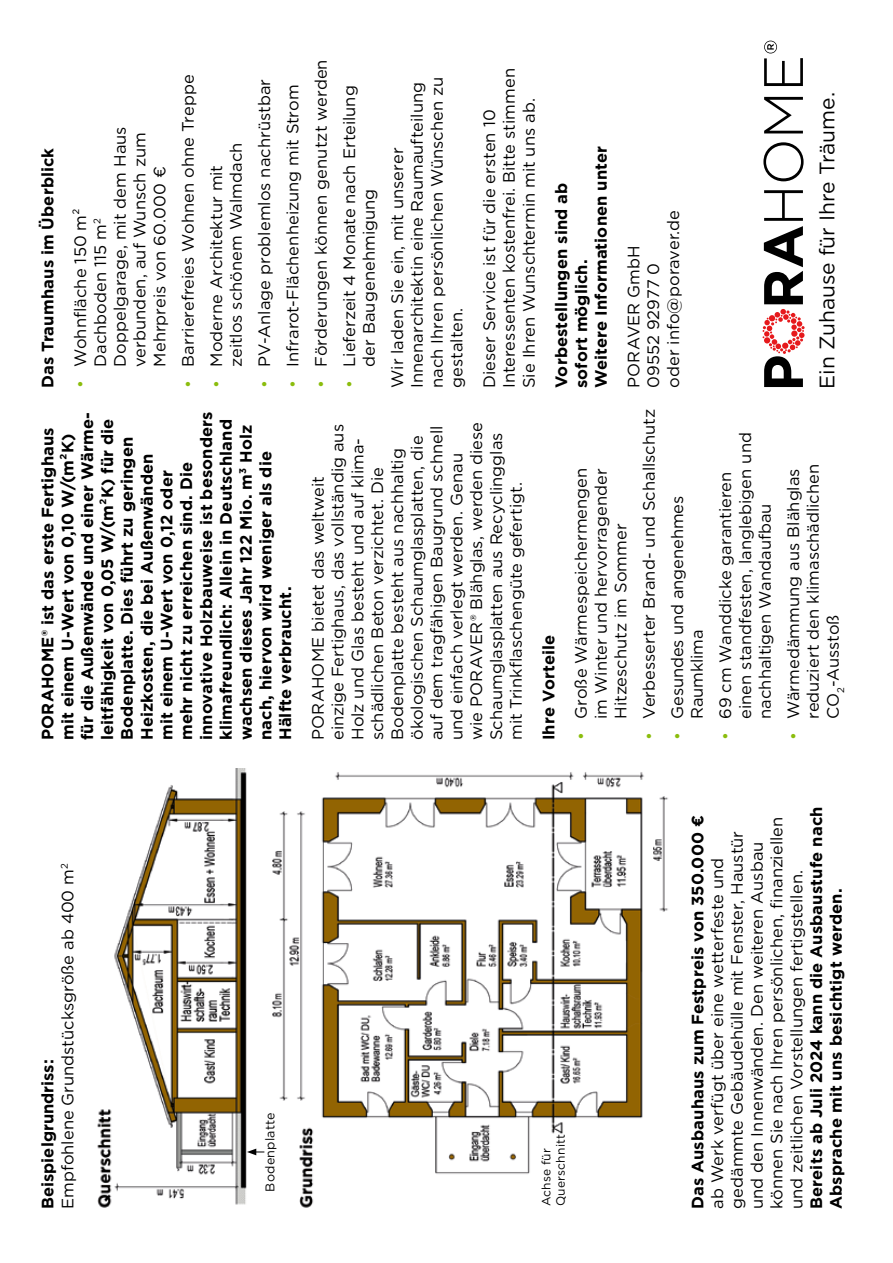
<style>
.page{position:relative;width:893px;height:1263px;background:#fff}
.page>*{position:absolute;margin:0;border:0;box-sizing:border-box;transform-origin:0 0}
.t1{font:21px "Gotham";letter-spacing:-.005em;color:#000}
.t2{font:16.5px/19.8px "Gotham";color:#000}
.t3{font:700 16.5px/19.8px "Gotham";letter-spacing:.005em;color:#000}
.t4{font:12.6px "Gotham";letter-spacing:.02em;color:#000}
.t5{font:12px/14.4px "Gotham";letter-spacing:.015em;color:#000}
.s1{color:#8bbd0d}
.s2{font-weight:700}
</style>
<div class="page">
<img style="left:97px;top:768px;width:571px;height:440px">
<div style="left:264px;top:1112px;width:17px;height:79px;background:#fff"></div>
<svg style="left:247px;top:1148px;width:17px;height:7px"></svg>
<svg style="left:763px;top:142px;width:41px;height:39px"></svg>
<svg style="left:764px;top:97px;width:39px;height:36px"></svg>
<svg style="left:764px;top:41px;width:39px;height:45px"></svg>
<svg style="left:762px;top:190px;width:43px;height:197px"></svg>
<p class="t3" style="left:38px;top:388px;width:242px;rotate:-90deg">Das Traumhaus im Überblick</p>
<p class="t2" style="left:70px;top:367px;width:242px;text-indent:-21px;rotate:-90deg"><span class="s1">•</span> Wohnfläche 150 m²<br>Dachboden 115 m<sup>2<br></sup>Doppelgarage, mit dem Haus verbunden, auf Wunsch zum<br>Mehrpreis von 60.000 €</p>
<p class="t2" style="left:178px;top:388px;width:315px;rotate:-90deg"><span class="s1">•</span> Barrierefreies Wohnen ohne Treppe</p>
<p class="t2" style="left:206px;top:367px;width:226px;text-indent:-21px;rotate:-90deg"><span class="s1">•</span> Moderne Architektur mit zeitlos schönem Walmdach</p>
<p class="t2" style="left:254px;top:388px;width:310px;rotate:-90deg"><span class="s1">•</span> PV-Anlage problemlos nachrüstbar</p>
<p class="t2" style="left:282px;top:388px;width:305px;rotate:-90deg"><span class="s1">•</span> Infrarot-Flächenheizung mit Strom</p>
<p class="t2" style="left:311px;top:388px;width:330px;rotate:-90deg"><span class="s1">•</span> Förderungen können genutzt werden</p>
<p class="t2" style="left:339px;top:367px;width:283px;text-indent:-21px;rotate:-90deg"><span class="s1">•</span> Lieferzeit 4 Monate nach Erteilung der Baugenehmigung</p>
<p class="t2" style="left:387px;top:388px;width:313px;rotate:-90deg">Wir laden Sie ein, mit unserer<br>Innenarchitektin eine Raumaufteilung nach Ihren persönlichen Wünschen zu gestalten.</p>
<p class="t2" style="left:479px;top:388px;width:321px;rotate:-90deg">Dieser Service ist für die ersten 10<br>Interessenten kostenfrei. Bitte stimmen<br>Sie Ihren Wunschtermin mit uns ab.</p>
<p class="t3" style="left:551px;top:388px;width:244px;rotate:-90deg">Vorbestellungen sind ab sofort möglich.<br>Weitere Informationen unter</p>
<p class="t2" style="left:623px;top:388px;width:180px;rotate:-90deg">PORAVER GmbH<br>09552 92977 0<br>oder info@poraver.de</p>
<p class="t3" style="left:38px;top:740px;width:330px;rotate:-90deg">PORAHOME® ist das erste Fertighaus mit einem U-Wert von 0,10 W/(m²K) für die Außenwände und einer Wärme&shy;leitfähigkeit von 0,05 W/(m²K) für die Bodenplatte. Dies führt zu geringen Heizkosten, die bei Außenwänden<br>mit einem U-Wert von 0,12 oder<br>mehr nicht zu erreichen sind. Die innovative Holzbauweise ist besonders klimafreundlich: Allein in Deutschland wachsen dieses Jahr 122 Mio. m<sup>3</sup> Holz nach, hiervon wird weniger als die Hälfte verbraucht.</p>
<p class="t2" style="left:308px;top:740px;width:320px;rotate:-90deg">PORAHOME bietet das weltweit einzige Fertighaus, das vollständig aus Holz und Glas besteht und auf klima&shy;schädlichen Beton verzichtet. Die Bodenplatte besteht aus nachhaltig ökologischen Schaumglasplatten, die auf dem tragfähigen Baugrund schnell und einfach verlegt werden. Genau wie PORAVER® Blähglas, werden diese Schaumglasplatten aus Recyclingglas mit Trinkflaschengüte gefertigt.</p>
<p class="t3" style="left:539px;top:740px;width:107px;rotate:-90deg">Ihre Vorteile</p>
<p class="t2" style="left:571px;top:719px;width:253px;text-align:justify;text-indent:-21px;rotate:-90deg"><span class="s1">•</span> Große Wärmespeichermengen im Winter und hervorragender Hitzeschutz im Sommer</p>
<p class="t2" style="left:639px;top:740px;width:333px;rotate:-90deg"><span class="s1">•</span> Verbesserter Brand- und Schallschutz</p>
<p class="t2" style="left:667px;top:719px;width:225px;text-indent:-21px;rotate:-90deg"><span class="s1">•</span> Gesundes und angenehmes<br>Raumklima</p>
<p class="t1" style="left:813px;top:389px;width:298px;rotate:-90deg">Ein Zuhause für Ihre Träume.</p>
<p class="t2" style="left:715px;top:719px;width:288px;text-indent:-21px;rotate:-90deg"><span class="s1">•</span> 69 cm Wanddicke garantieren einen standfesten, langlebigen und nachhaltigen Wandaufbau</p>
<p class="t2" style="left:783px;top:719px;width:257px;text-indent:-21px;rotate:-90deg"><span class="s1">•</span> Wärmedämmung aus Blähglas reduziert den klimaschädlichen<br>CO<sub>2</sub>-Ausstoß</p>
<p class="t2" style="left:38px;top:1209px;width:347px;rotate:-90deg"><span class="s2">Beispielgrundriss:<br></span>Empfohlene Grundstücksgröße ab 400 m<sup>2</sup></p>
<p class="t4" style="left:262px;top:1191px;width:81px;rotate:-90deg">Bodenplatte</p>
<p class="t5" style="left:539px;top:1206px;width:74px;rotate:-90deg">Achse für<br>Querschnitt</p>
<p class="t3" style="left:687px;top:1209px;width:395px;rotate:-90deg">Das Ausbauhaus zum Festpreis von 350.000 €</p>
<p class="t2" style="left:707px;top:1209px;width:394px;rotate:-90deg">ab Werk verfügt über eine wetterfeste und gedämmte Gebäudehülle mit Fenster, Haustür und den Innenwänden. Den weiteren Ausbau können Sie nach Ihren persönlichen, finanziellen und zeitlichen Vorstellungen fertigstellen.</p>
<p class="t3" style="left:806px;top:1209px;width:404px;rotate:-90deg">Bereits ab Juli 2024 kann die Ausbaustufe nach<br>Absprache mit uns besichtigt werden.</p>
</div>
